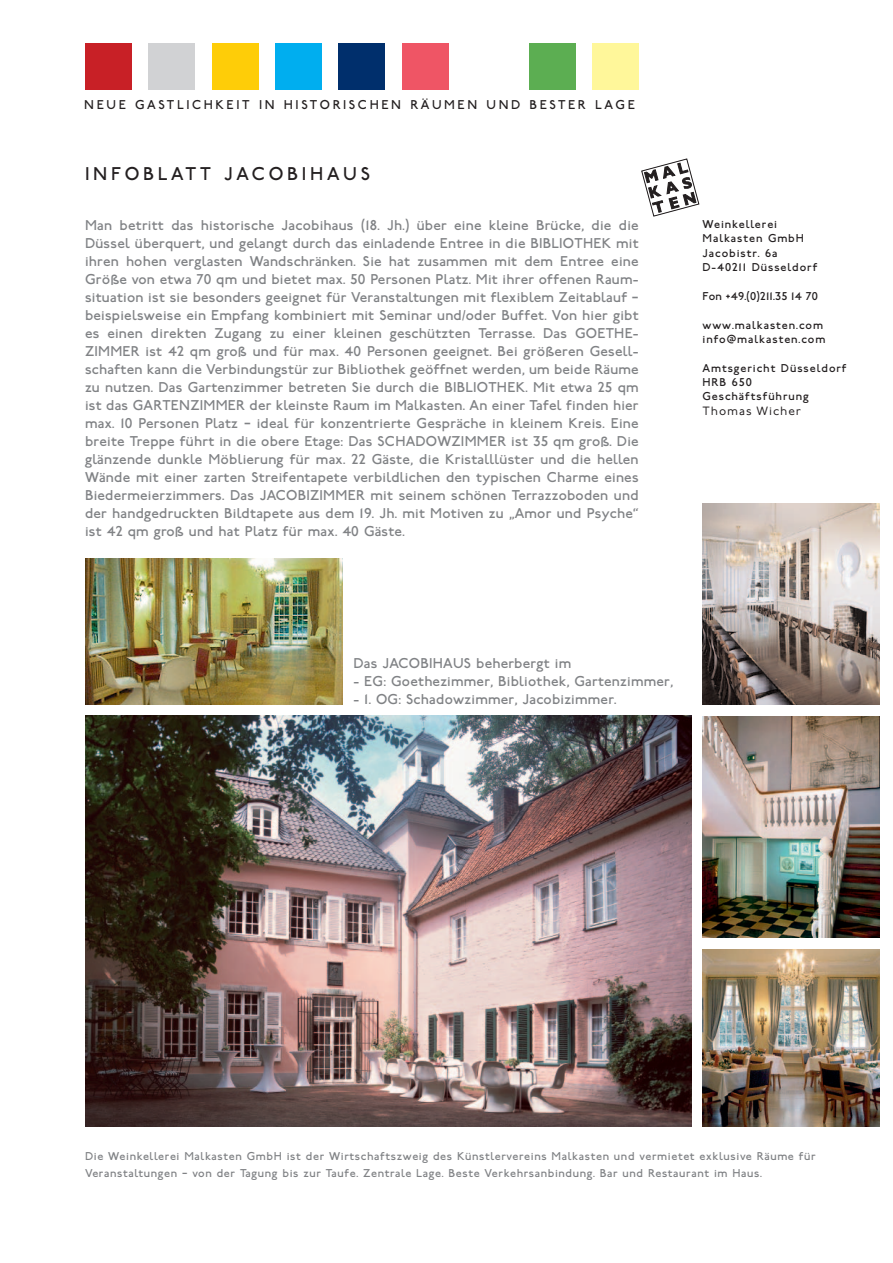
<style>
.page{position:relative;width:893px;height:1263px;background:#fff}
.page>*{position:absolute;margin:0;border:0;box-sizing:border-box;transform-origin:0 0}
.t1{font:19.5px "P22 Johnston Underground";letter-spacing:.19em;color:#231f20}
.t2{font:15px/18px "P22 Johnston Underground";letter-spacing:.015em;color:#808285;text-align:justify}
.t3{font:13.5px "P22 Johnston Underground";letter-spacing:.19em;color:#231f20}
.t4{font:12px/16.6px "P22 Johnston Underground";letter-spacing:.05em;color:#808285}
.t5{font:12px/14.4px "P22 Johnston Underground";letter-spacing:.075em;color:#231f20}
.t6{font:12px "P22 Johnston Underground";letter-spacing:.02em;color:#231f20}
.t7{font:12px "P22 Underground";letter-spacing:.075em;color:#231f20}
</style>
<div class="page">
<svg style="left:641px;top:159px;width:58px;height:57px"></svg>
<div style="left:85px;top:43px;width:47px;height:47px;background:#c82026"></div>
<div style="left:148px;top:43px;width:47px;height:47px;background:#d1d2d4"></div>
<div style="left:212px;top:43px;width:47px;height:47px;background:#fecd08"></div>
<div style="left:275px;top:43px;width:47px;height:47px;background:#00aeef"></div>
<div style="left:339px;top:43px;width:46px;height:47px;background:#002f6c"></div>
<div style="left:402px;top:43px;width:47px;height:47px;background:#ef5565"></div>
<div style="left:592px;top:43px;width:47px;height:47px;background:#fff79a"></div>
<div style="left:529px;top:43px;width:46px;height:47px;background:#5cae52"></div>
<img style="left:702px;top:504px;width:178px;height:200px">
<img style="left:85px;top:559px;width:258px;height:145px">
<img style="left:702px;top:717px;width:178px;height:221px">
<img style="left:702px;top:949px;width:178px;height:178px">
<img style="left:85px;top:715px;width:607px;height:412px">
<p class="t3" style="left:84px;top:97px;width:552px">NEUE GASTLICHKEIT IN HISTORISCHEN RÄUMEN UND BESTER LAGE</p>
<h1 class="t1" style="left:85px;top:163px;width:287px">INFOBLATT JACOBIHAUS</h1>
<p class="t2" style="left:85px;top:216px;width:555px">Man betritt das historische Jacobihaus (18. Jh.) über eine kleine Brücke, die die Düssel überquert, und gelangt durch das einladende Entree in die BIBLIOTHEK mit ihren hohen verglasten Wandschränken. Sie hat zusammen mit dem Entree eine Größe von etwa 70 qm und bietet max. 50 Personen Platz. Mit ihrer offenen Raum&shy;situation ist sie besonders geeignet für Veranstaltungen mit flexiblem Zeitablauf – beispielsweise ein Empfang kombiniert mit Seminar und/oder Buffet. Von hier gibt es einen direkten Zugang zu einer kleinen geschützten Terrasse. Das GOETHE-ZIMMER ist 42 qm groß und für max. 40 Personen geeignet. Bei größeren Gesell&shy;schaften kann die Verbindungstür zur Bibliothek geöffnet werden, um beide Räume zu nutzen. Das Gartenzimmer betreten Sie durch die BIBLIOTHEK. Mit etwa 25 qm ist das GARTENZIMMER der kleinste Raum im Malkasten. An einer Tafel finden hier max. 10 Personen Platz – ideal für konzentrierte Gespräche in kleinem Kreis. Eine breite Treppe führt in die obere Etage: Das SCHADOWZIMMER ist 35 qm groß. Die glänzende dunkle Möblierung für max. 22 Gäste, die Kristalllüster und die hellen Wände mit einer zarten Streifentapete verbildlichen den typischen Charme eines Biedermeierzimmers. Das JACOBIZIMMER mit seinem schönen Terrazzoboden und der handgedruckten Bildtapete aus dem 19. Jh. mit Motiven zu „Amor und Psyche“ ist 42 qm groß und hat Platz für max. 40 Gäste.</p>
<p class="t5" style="left:702px;top:217px;width:116px">Weinkellerei<br>Malkasten GmbH<br>Jacobistr. 6a<br>D-40211 Düsseldorf</p>
<p class="t6" style="left:702px;top:289px;width:117px">Fon +49.(0)211.35 14 70</p>
<p class="t5" style="left:702px;top:318px;width:124px">www.malkasten.com info@malkasten.com</p>
<p class="t5" style="left:702px;top:361px;width:146px">Amtsgericht Düsseldorf<br>HRB 650<br>Geschäftsführung</p>
<p class="t7" style="left:702px;top:404px;width:100px">Thomas Wicher</p>
<p class="t2" style="left:353px;top:654px;width:219px">Das JACOBIHAUS beherbergt im</p>
<p class="t2" style="left:353px;top:672px;width:321px">- EG: Goethezimmer, Bibliothek, Gartenzimmer,</p>
<p class="t2" style="left:353px;top:690px;width:265px">- 1. OG: Schadowzimmer, Jacobizimmer.</p>
<p class="t4" style="left:85px;top:1148px;width:732px">Die Weinkellerei Malkasten GmbH ist der Wirtschaftszweig des Künstlervereins Malkasten und vermietet exklusive Räume für<br>Veranstaltungen – von der Tagung bis zur Taufe. Zentrale Lage. Beste Verkehrsanbindung. Bar und Restaurant im Haus.</p>
</div>
